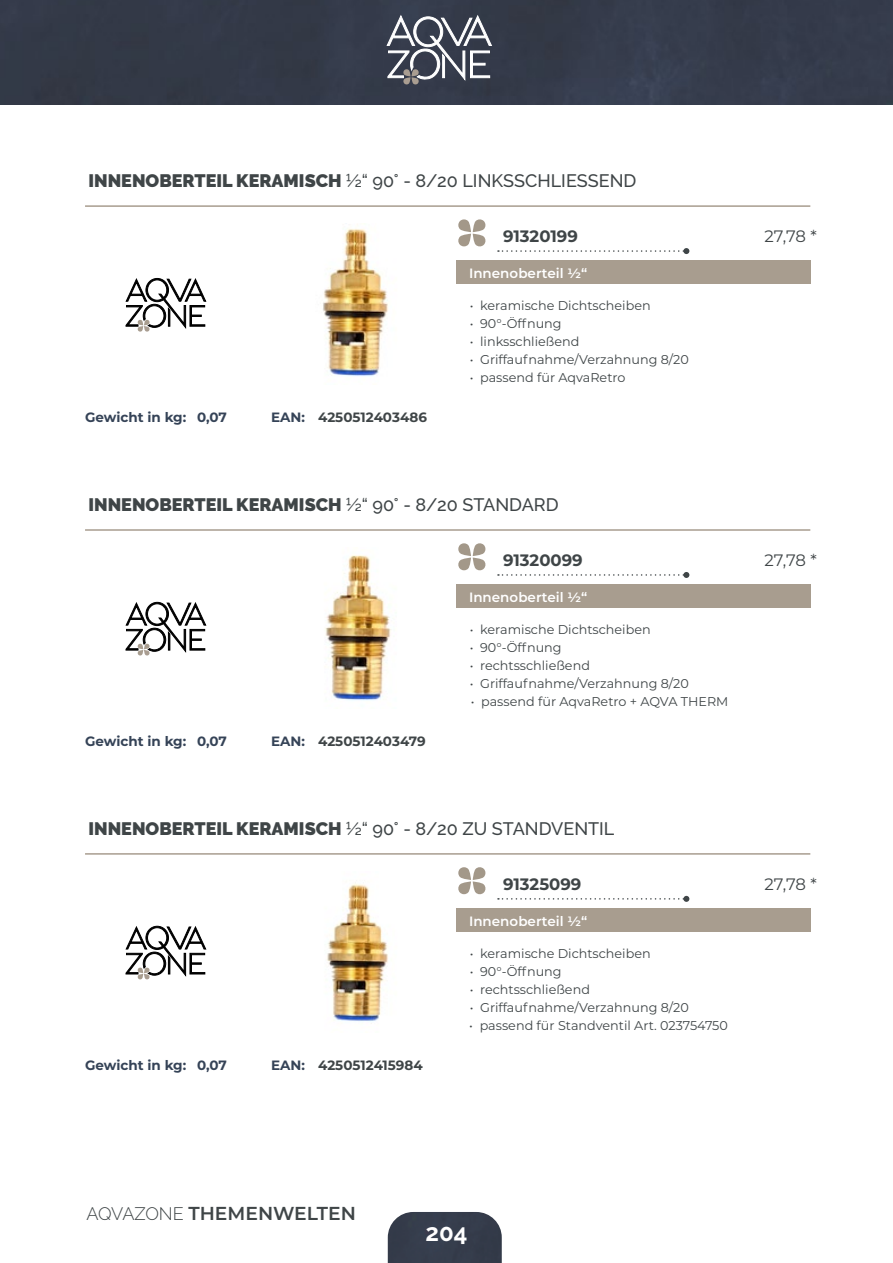
<style>
.page{position:relative;width:893px;height:1263px;background:#fff}
.page>*{position:absolute;margin:0;border:0;box-sizing:border-box;transform-origin:0 0}
.t1{font:700 24px "Raleway";color:#fff}
.t2{font:600 18.75px "Montserrat";color:#3f4547}
.t3{font:500 18px "Raleway";color:#3f4547}
.t4{font:900 18px "Raleway";color:#3f4547}
.t5{font:700 16.5px "Montserrat";color:#3f4547}
.t6{font:16.5px "Montserrat";letter-spacing:-.01em;color:#3f4547}
.t7{font:700 13.5px "Montserrat";color:#3f4547}
.t8{font:700 13.5px "Montserrat";color:#354357}
.t9{font:600 13.5px "Montserrat";color:#fff}
.t10{font:12.75px "Montserrat";color:#3f4547}
.s1{font-weight:900}
.s2{color:#354357}
.s3{font-weight:500}
.s4{font-family:"Raleway";font-weight:300;font-size:18px}
</style>
<div class="page">
<div style="left:0;top:0;width:893px;height:104px;background:#343a49"></div>
<svg style="left:387px;top:16px;width:104px;height:69px"></svg>
<div style="left:388px;top:1212px;width:114px;height:51px;background:#353d4c"></div>
<svg style="left:126px;top:278px;width:80px;height:54px"></svg>
<svg style="left:458px;top:219px;width:28px;height:28px"></svg>
<svg style="left:498px;top:248px;width:191px;height:6px"></svg>
<hr style="left:85px;top:205px;width:725px;height:2px;background:#a89d8f">
<div style="left:456px;top:260px;width:354px;height:24px;background:#a89d8f"></div>
<img style="left:323px;top:228px;width:65px;height:148px">
<svg style="left:126px;top:602px;width:80px;height:54px"></svg>
<svg style="left:458px;top:543px;width:28px;height:28px"></svg>
<svg style="left:498px;top:572px;width:191px;height:6px"></svg>
<hr style="left:85px;top:529px;width:725px;height:2px;background:#a89d8f">
<div style="left:456px;top:584px;width:354px;height:23px;background:#a89d8f"></div>
<img style="left:325px;top:555px;width:66px;height:146px">
<svg style="left:126px;top:926px;width:80px;height:54px"></svg>
<svg style="left:458px;top:867px;width:28px;height:28px"></svg>
<svg style="left:498px;top:896px;width:191px;height:6px"></svg>
<hr style="left:85px;top:853px;width:725px;height:2px;background:#a89d8f">
<div style="left:456px;top:908px;width:354px;height:23px;background:#a89d8f"></div>
<img style="left:326px;top:882px;width:62px;height:142px">
<h3 class="t3" style="left:88px;top:170px;width:549px"><span class="s1">INNENOBERTEIL KERAMISCH</span> ½“ 90° - 8/20 LINKSSCHLIESSEND</h3>
<p class="t5" style="left:503px;top:224px;width:76px">91320199</p>
<p class="t9" style="left:469px;top:264px;width:120px">Innenoberteil ½“</p>
<p class="t10" style="left:470px;top:296px;width:182px">• keramische Dichtscheiben</p>
<p class="t10" style="left:470px;top:314px;width:93px">• 90°-Öffnung</p>
<p class="t10" style="left:470px;top:332px;width:111px">• linksschließend</p>
<p class="t10" style="left:470px;top:350px;width:221px">• Griffaufnahme/Verzahnung 8/20</p>
<p class="t8" style="left:85px;top:408px;width:143px">Gewicht in kg: 0,07</p>
<p class="t7" style="left:271px;top:408px;width:157px"><span class="s2">EAN:</span> 4250512403486</p>
<p class="t10" style="left:470px;top:368px;width:157px">• passend für AqvaRetro</p>
<h3 class="t4" style="left:88px;top:494px;width:472px">INNENOBERTEIL KERAMISCH <span class="s3">½“ 90° - 8/20 STANDARD</span></h3>
<p class="t5" style="left:503px;top:548px;width:81px">91320099</p>
<p class="t9" style="left:469px;top:588px;width:120px">Innenoberteil ½“</p>
<p class="t10" style="left:470px;top:620px;width:182px">• keramische Dichtscheiben</p>
<p class="t10" style="left:470px;top:638px;width:93px">• 90°-Öffnung</p>
<p class="t10" style="left:470px;top:656px;width:122px">• rechtsschließend</p>
<p class="t10" style="left:470px;top:674px;width:221px">• Griffaufnahme/Verzahnung 8/20</p>
<p class="t8" style="left:85px;top:732px;width:143px">Gewicht in kg: 0,07</p>
<p class="t7" style="left:271px;top:732px;width:156px"><span class="s2">EAN:</span> 4250512403479</p>
<p class="t10" style="left:471px;top:692px;width:259px">• passend für AqvaRetro + AQVA THERM</p>
<h3 class="t3" style="left:88px;top:818px;width:528px"><span class="s1">INNENOBERTEIL KERAMISCH</span> ½“ 90° - 8/20 ZU STANDVENTIL</h3>
<p class="t5" style="left:503px;top:872px;width:80px">91325099</p>
<p class="t9" style="left:469px;top:912px;width:120px">Innenoberteil ½“</p>
<p class="t10" style="left:470px;top:944px;width:182px">• keramische Dichtscheiben</p>
<p class="t10" style="left:470px;top:962px;width:93px">• 90°-Öffnung</p>
<p class="t10" style="left:470px;top:980px;width:122px">• rechtsschließend</p>
<p class="t10" style="left:470px;top:998px;width:221px">• Griffaufnahme/Verzahnung 8/20</p>
<p class="t8" style="left:85px;top:1056px;width:143px">Gewicht in kg: 0,07</p>
<p class="t7" style="left:271px;top:1056px;width:153px"><span class="s2">EAN:</span> 4250512415984</p>
<p class="t10" style="left:469px;top:1016px;width:260px">• passend für Standventil Art. 023754750</p>
<p class="t6" style="left:765px;top:225px;width:54px">27,78 *</p>
<p class="t6" style="left:765px;top:549px;width:54px">27,78 *</p>
<p class="t6" style="left:765px;top:873px;width:54px">27,78 *</p>
<h2 class="t2" style="left:86px;top:1200px;width:271px"><span class="s4">AQVAZONE</span> THEMENWELTEN</h2>
<h1 class="t1" style="left:425px;top:1219px;width:43px">204</h1>
</div>
